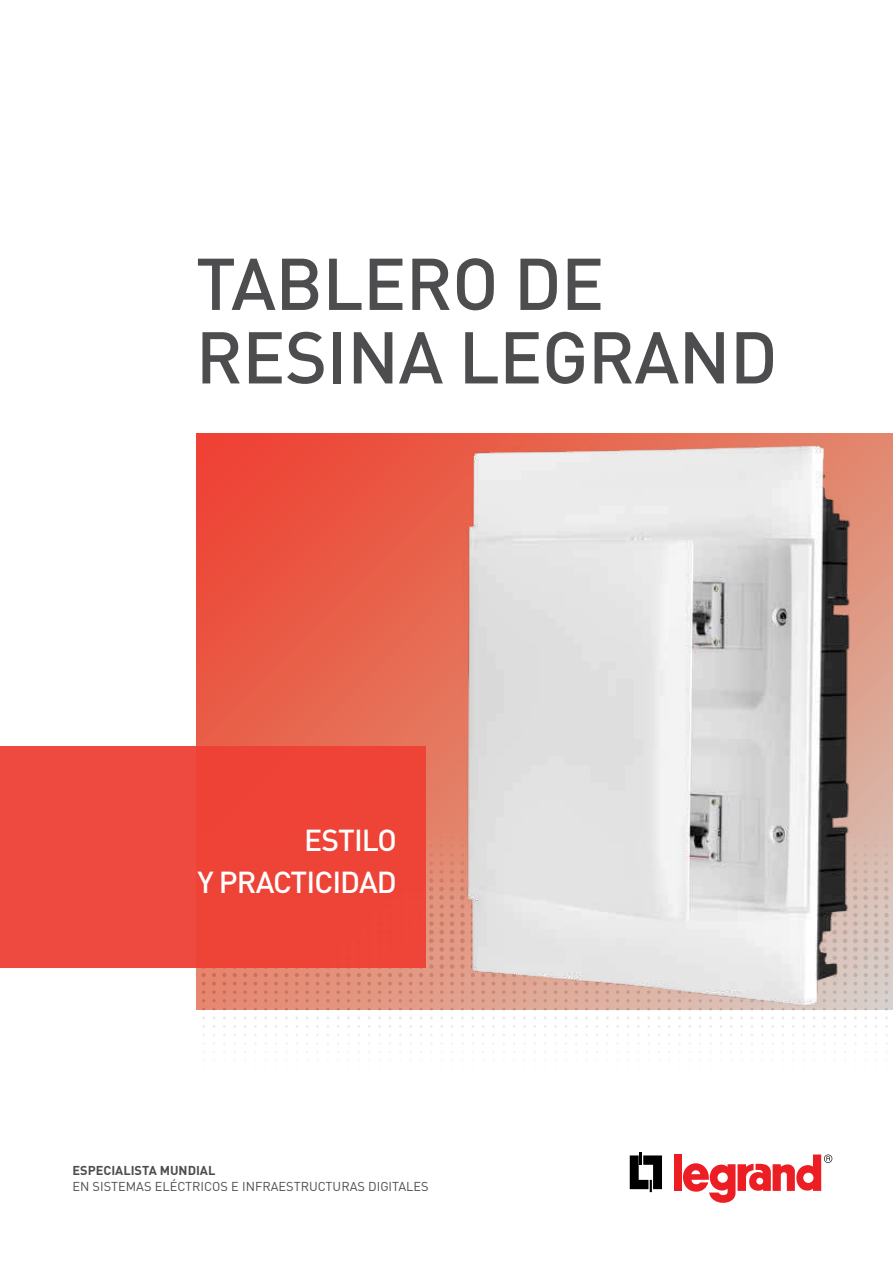
<style>
.page{position:relative;width:893px;height:1263px;background:#fff}
.page>*{position:absolute;margin:0;border:0;box-sizing:border-box;transform-origin:0 0}
.t1{font:500 72px/73.5px "DIN Pro";letter-spacing:-.01em;color:#4d4d4f}
.t2{font:500 30px/42px "DIN Pro";letter-spacing:-.03em;color:#fff;text-align:right}
.t3{font:12.75px "DIN Pro";color:#4d4d4f}
.t4{font:700 12.75px "DIN Pro";color:#4d4d4f}
</style>
<div class="page">
<svg style="left:196px;top:434px;width:239px;height:393px;background:#e95a45"></svg>
<svg style="left:399px;top:1008px;width:3px;height:11px"></svg>
<svg style="left:388px;top:1008px;width:3px;height:11px"></svg>
<svg style="left:378px;top:1008px;width:3px;height:11px"></svg>
<svg style="left:367px;top:968px;width:25px;height:34px"></svg>
<svg style="left:368px;top:1008px;width:3px;height:11px"></svg>
<svg style="left:357px;top:1008px;width:3px;height:11px"></svg>
<svg style="left:347px;top:1008px;width:3px;height:11px"></svg>
<svg style="left:336px;top:968px;width:25px;height:34px"></svg>
<svg style="left:337px;top:1008px;width:3px;height:11px"></svg>
<svg style="left:326px;top:1008px;width:3px;height:11px"></svg>
<svg style="left:316px;top:1008px;width:3px;height:11px"></svg>
<svg style="left:305px;top:968px;width:25px;height:34px"></svg>
<svg style="left:306px;top:1008px;width:3px;height:11px"></svg>
<svg style="left:295px;top:1008px;width:3px;height:11px"></svg>
<svg style="left:284px;top:968px;width:15px;height:34px"></svg>
<svg style="left:285px;top:1008px;width:3px;height:11px"></svg>
<svg style="left:274px;top:968px;width:4px;height:34px"></svg>
<svg style="left:275px;top:1008px;width:3px;height:11px"></svg>
<svg style="left:264px;top:1008px;width:3px;height:11px"></svg>
<svg style="left:253px;top:968px;width:15px;height:34px"></svg>
<svg style="left:254px;top:1008px;width:3px;height:11px"></svg>
<svg style="left:243px;top:968px;width:4px;height:34px"></svg>
<svg style="left:244px;top:1008px;width:3px;height:11px"></svg>
<svg style="left:233px;top:1008px;width:3px;height:11px"></svg>
<svg style="left:222px;top:968px;width:15px;height:34px"></svg>
<svg style="left:223px;top:1008px;width:3px;height:11px"></svg>
<svg style="left:212px;top:1008px;width:4px;height:11px"></svg>
<svg style="left:202px;top:1008px;width:3px;height:11px"></svg>
<svg style="left:196px;top:968px;width:20px;height:34px"></svg>
<svg style="left:429px;top:827px;width:4px;height:20px"></svg>
<svg style="left:429px;top:853px;width:6px;height:149px"></svg>
<svg style="left:430px;top:1008px;width:3px;height:11px"></svg>
<svg style="left:420px;top:1008px;width:3px;height:11px"></svg>
<svg style="left:398px;top:968px;width:25px;height:34px"></svg>
<svg style="left:409px;top:1008px;width:3px;height:11px"></svg>
<div style="left:0;top:747px;width:425px;height:221px;background:#ef4135"></div>
<svg style="left:630px;top:1152px;width:32px;height:40px"></svg>
<div style="left:674px;top:1154px;width:8px;height:37px;background:#ed1d24"></div>
<svg style="left:773px;top:1154px;width:59px;height:37px"></svg>
<svg style="left:683px;top:1163px;width:88px;height:40px"></svg>
<img style="left:435px;top:433px;width:458px;height:595px">
<h1 class="t1" style="left:196px;top:244px;width:583px">TABLERO DE<br>RESINA LEGRAND</h1>
<h2 class="t2" style="left:198px;top:818px;width:201px">ESTILO<br>Y PRACTICIDAD</h2>
<p class="t4" style="left:72px;top:1162px;width:144px">ESPECIALISTA MUNDIAL</p>
<p class="t3" style="left:72px;top:1177px;width:358px">EN SISTEMAS ELÉCTRICOS E INFRAESTRUCTURAS DIGITALES</p>
</div>
